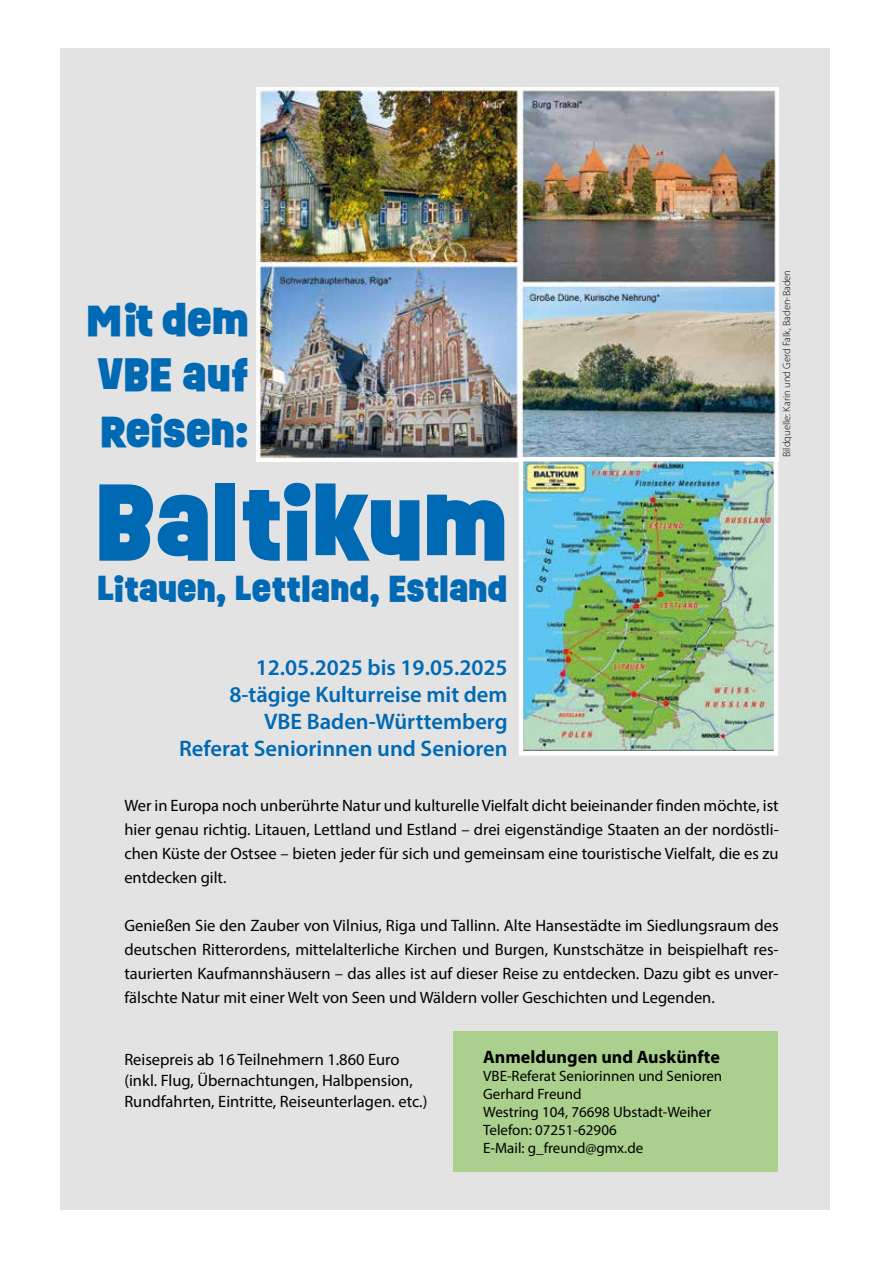
<style>
.page{position:relative;width:893px;height:1263px;background:#fff}
.page>*{position:absolute;margin:0;border:0;box-sizing:border-box;transform-origin:0 0}
.t1{font:900 93px "Ruddy";color:#0069b4}
.t2{font:900 40.5px/55.5px "Ruddy";color:#0069b4;text-align:justify}
.t3{font:900 31.95px "Ruddy";color:#0069b4}
.t4{font:600 22.5px/27px "Myriad Pro";color:#0069b4;text-align:right}
.t5{font:700 18px "Myriad Pro";color:#000}
.t6{font:16.5px/24px "Myriad Pro";color:#000;text-align:justify}
.t7{font:15px/18px "Myriad Pro";color:#000}
.t8{font:300 10.5px "Myriad Pro";color:#000}
</style>
<div class="page">
<div style="left:61px;top:48px;width:769px;height:1162px;background:#e3e3e3"></div>
<img style="left:257px;top:87px;width:522px;height:374px">
<img style="left:524px;top:462px;width:249px;height:288px">
<div style="left:519px;top:457px;width:259px;height:298px;border:4px solid #fff"></div>
<div style="left:453px;top:1031px;width:324px;height:140px;background:#abd08d"></div>
<h2 class="t2" style="left:86px;top:292px;width:164px">MIT DEM VBE AUF REISEN:</h2>
<h1 class="t1" style="left:95px;top:454px;width:414px">BALTIKUM</h1>
<h3 class="t3" style="left:97px;top:565px;width:412px">LITAUEN, LETTLAND, ESTLAND</h3>
<h3 class="t4" style="left:179px;top:653px;width:330px">12.05.2025 bis 19.05.2025<br>8-tägige Kulturreise mit dem<br>VBE Baden-Württemberg<br>Referat Seniorinnen und Senioren</h3>
<p class="t8" style="left:780px;top:457px;width:189px;rotate:-90deg">Bildquelle: Karin und Gerd Falk, Baden-Baden</p>
<p class="t6" style="left:124px;top:793px;width:656px">Wer in Europa noch unberührte Natur und kulturelle Vielfalt dicht beieinander finden möchte, ist hier genau richtig. Litauen, Lettland und Estland – drei eigenständige Staaten an der nordöstli&shy;chen Küste der Ostsee – bieten jeder für sich und gemeinsam eine touristische Vielfalt, die es zu entdecken gilt.</p>
<p class="t6" style="left:124px;top:913px;width:656px">Genießen Sie den Zauber von Vilnius, Riga und Tallinn. Alte Hansestädte im Siedlungsraum des deutschen Ritterordens, mittelalterliche Kirchen und Burgen, Kunstschätze in beispielhaft res&shy;taurierten Kaufmannshäusern – das alles ist auf dieser Reise zu entdecken. Dazu gibt es unver&shy;fälschte Natur mit einer Welt von Seen und Wäldern voller Geschichten und Legenden.</p>
<p class="t6" style="left:124px;top:1049px;width:305px;line-height:21px;text-align:left">Reisepreis ab 16 Teilnehmern 1.860 Euro (inkl. Flug, Übernachtungen, Halbpension,<br>Rundfahrten, Eintritte, Reiseunterlagen. etc.)</p>
<p class="t5" style="left:483px;top:1045px;width:238px">Anmeldungen und Auskünfte</p>
<p class="t7" style="left:483px;top:1067px;width:241px">VBE-Referat Seniorinnen und Senioren<br>Gerhard Freund<br>Westring 104, 76698 Ubstadt-Weiher<br>Telefon: 07251-62906<br>E-Mail: g_freund@gmx.de</p>
</div>
